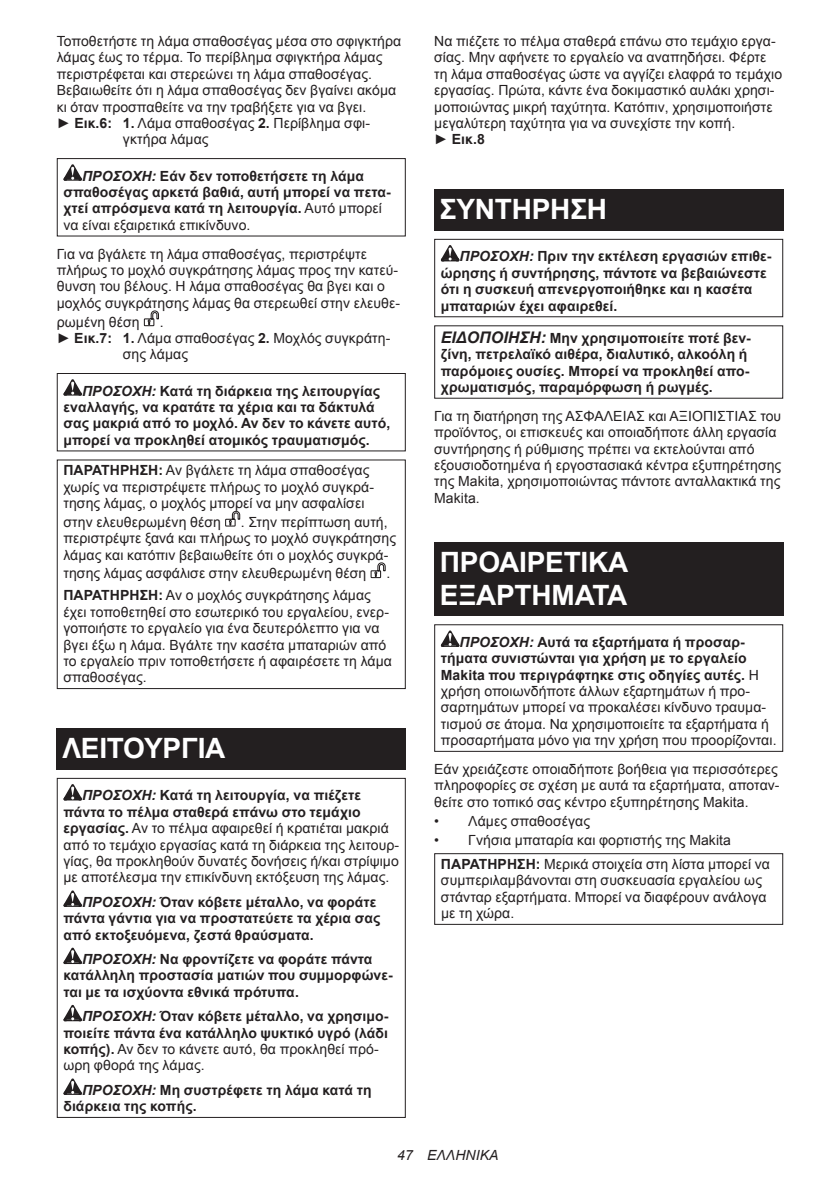
<style>
.page{position:relative;width:840px;height:1191px;background:#fff}
.page>*{position:absolute;margin:0;border:0;box-sizing:border-box;transform-origin:0 0}
.t1{font:700 28px/32.8px "Arial";letter-spacing:-.01em;color:#fff}
.t2{font:14px/16.4px "Arial";letter-spacing:.005em;color:#231f20}
.t3{font:700 14px/16.4px "Arial";letter-spacing:.005em;color:#231f20}
.t4{font:italic 14px "Arial";letter-spacing:.005em;color:#231f20}
.s1{font-weight:700}
.s2{font-style:italic}
.s3{font-weight:400}
.s4{font-weight:700;font-style:italic}
.s5{font-style:italic;font-size:16px}
</style>
<div class="page">
<svg style="left:63px;top:164px;width:19px;height:17px"></svg>
<div style="left:57px;top:158px;width:348px;height:78px;border:1px solid #231f20"></div>
<svg style="left:143px;top:310px;width:16px;height:16px"></svg>
<svg style="left:63px;top:379px;width:19px;height:16px"></svg>
<div style="left:57px;top:373px;width:348px;height:78px;border:1px solid #231f20"></div>
<svg style="left:225px;top:510px;width:15px;height:17px"></svg>
<svg style="left:370px;top:562px;width:16px;height:16px"></svg>
<div style="left:57px;top:459px;width:348px;height:230px;border:1px solid #231f20"></div>
<div style="left:57px;top:729px;width:348px;height:41px;background:#231f20"></div>
<svg style="left:63px;top:784px;width:19px;height:16px"></svg>
<svg style="left:63px;top:890px;width:19px;height:17px"></svg>
<svg style="left:63px;top:947px;width:19px;height:17px"></svg>
<svg style="left:63px;top:1005px;width:19px;height:16px"></svg>
<svg style="left:63px;top:1078px;width:19px;height:16px"></svg>
<div style="left:57px;top:778px;width:348px;height:340px;border:1px solid #231f20"></div>
<div style="left:434px;top:190px;width:348px;height:41px;background:#231f20"></div>
<svg style="left:440px;top:245px;width:19px;height:16px"></svg>
<div style="left:434px;top:239px;width:348px;height:78px;border:1px solid #231f20"></div>
<div style="left:434px;top:542px;width:348px;height:74px;background:#231f20"></div>
<svg style="left:440px;top:630px;width:19px;height:17px"></svg>
<div style="left:434px;top:624px;width:348px;height:128px;border:1px solid #231f20"></div>
<div style="left:434px;top:853px;width:348px;height:72px;border:1px solid #231f20"></div>
<p class="t2" style="left:57px;top:33px;width:346px">Τοποθετήστε τη λάμα σπαθοσέγας μέσα στο σφιγκτήρα</p>
<p class="t2" style="left:57px;top:49px;width:327px">λάμας έως το τέρμα. Το περίβλημα σφιγκτήρα λάμας</p>
<p class="t2" style="left:57px;top:66px;width:316px">περιστρέφεται και στερεώνει τη λάμα σπαθοσέγας.</p>
<p class="t2" style="left:57px;top:82px;width:341px">Βεβαιωθείτε ότι η λάμα σπαθοσέγας δεν βγαίνει ακόμα</p>
<p class="t2" style="left:57px;top:99px;width:311px">κι όταν προσπαθείτε να την τραβήξετε για να βγει.</p>
<p class="t2" style="left:57px;top:115px;width:314px">► <span class="s1">Εικ.6: 1.</span> Λάμα σπαθοσέγας <span class="s1">2.</span> Περίβλημα σφι-</p>
<p class="t2" style="left:123px;top:131px;width:87px">γκτήρα λάμας</p>
<p class="t3" style="left:63px;top:168px;width:328px;text-indent:19px"><span class="s2">ΠΡΟΣΟΧΗ:</span> Εάν δεν τοποθετήσετε τη λάμα σπαθοσέγας αρκετά βαθιά, αυτή μπορεί να πετα&shy;χτεί απρόσμενα κατά τη λειτουργία. <span class="s3">Αυτό μπορεί να είναι εξαιρετικά επικίνδυνο.</span></p>
<p class="t2" style="left:57px;top:246px;width:345px">Για να βγάλετε τη λάμα σπαθοσέγας, περιστρέψτε πλήρως το μοχλό συγκράτησης λάμας προς την κατεύ&shy;θυνση του βέλους. Η λάμα σπαθοσέγας θα βγει και ο μοχλός συγκράτησης λάμας θα στερεωθεί στην ελευθε-</p>
<p class="t2" style="left:57px;top:313px;width:84px">ρωμένη θέση</p>
<p class="t2" style="left:160px;top:313px;width:5px">.</p>
<p class="t2" style="left:57px;top:330px;width:335px">► <span class="s1">Εικ.7: 1.</span> Λάμα σπαθοσέγας <span class="s1">2.</span> Μοχλός συγκράτη-</p>
<p class="t2" style="left:123px;top:346px;width:67px">σης λάμας</p>
<p class="t3" style="left:63px;top:383px;width:328px;text-indent:19px"><span class="s2">ΠΡΟΣΟΧΗ:</span> Κατά τη διάρκεια της λειτουργίας εναλλαγής, να κρατάτε τα χέρια και τα δάκτυλά σας μακριά από το μοχλό. Αν δεν το κάνετε αυτό, μπορεί να προκληθεί ατομικός τραυματισμός.</p>
<p class="t2" style="left:63px;top:462px;width:312px"><span class="s1">ΠΑΡΑΤΗΡΗΣΗ:</span> Αν βγάλετε τη λάμα σπαθοσέγας χωρίς να περιστρέψετε πλήρως το μοχλό συγκρά&shy;τησης λάμας, ο μοχλός μπορεί να μην ασφαλίσει</p>
<p class="t2" style="left:63px;top:514px;width:159px">στην ελευθερωμένη θέση</p>
<p class="t2" style="left:63px;top:514px;width:334px;text-indent:177px">. Στην περίπτωση αυτή, περιστρέψτε ξανά και πλήρως το μοχλό συγκράτησης λάμας και κατόπιν βεβαιωθείτε ότι ο μοχλός συγκρά-</p>
<p class="t2" style="left:63px;top:565px;width:304px">τησης λάμας ασφάλισε στην ελευθερωμένη θέση</p>
<p class="t2" style="left:386px;top:565px;width:5px">.</p>
<p class="t2" style="left:63px;top:587px;width:330px"><span class="s1">ΠΑΡΑΤΗΡΗΣΗ:</span> Αν ο μοχλός συγκράτησης λάμας έχει τοποθετηθεί στο εσωτερικό του εργαλείου, ενερ&shy;γοποιήστε το εργαλείο για ένα δευτερόλεπτο για να βγει έξω η λάμα. Βγάλτε την κασέτα μπαταριών από το εργαλείο πριν τοποθετήσετε ή αφαιρέσετε τη λάμα σπαθοσέγας.</p>
<h1 class="t1" style="left:62px;top:733px;width:164px">ΛΕΙΤΟΥΡΓΙΑ</h1>
<p class="t2" style="left:63px;top:787px;width:337px;text-indent:19px"><span class="s4">ΠΡΟΣΟΧΗ:</span> <span class="s1">Κατά τη λειτουργία, να πιέζετε πάντα το πέλμα σταθερά επάνω στο τεμάχιο εργασίας.</span> Αν το πέλμα αφαιρεθεί ή κρατιέται μακριά από το τεμάχιο εργασίας κατά τη διάρκεια της λειτουρ&shy;γίας, θα προκληθούν δυνατές δονήσεις ή/και στρίψιμο με αποτέλεσμα την επικίνδυνη εκτόξευση της λάμας.</p>
<p class="t3" style="left:63px;top:894px;width:318px;text-indent:19px"><span class="s2">ΠΡΟΣΟΧΗ:</span> Όταν κόβετε μέταλλο, να φοράτε πάντα γάντια για να προστατεύετε τα χέρια σας από εκτοξευόμενα, ζεστά θραύσματα.</p>
<p class="t3" style="left:63px;top:951px;width:331px;text-indent:19px"><span class="s2">ΠΡΟΣΟΧΗ:</span> Να φροντίζετε να φοράτε πάντα κατάλληλη προστασία ματιών που συμμορφώνε&shy;ται με τα ισχύοντα εθνικά πρότυπα.</p>
<p class="t3" style="left:63px;top:1008px;width:326px;text-indent:19px"><span class="s2">ΠΡΟΣΟΧΗ:</span> Όταν κόβετε μέταλλο, να χρησιμο&shy;ποιείτε πάντα ένα κατάλληλο ψυκτικό υγρό (λάδι κοπής). <span class="s3">Αν δεν το κάνετε αυτό, θα προκληθεί πρό&shy;ωρη φθορά της λάμας.</span></p>
<p class="t3" style="left:63px;top:1082px;width:309px;text-indent:19px"><span class="s2">ΠΡΟΣΟΧΗ:</span> Μη συστρέφετε τη λάμα κατά τη διάρκεια της κοπής.</p>
<p class="t2" style="left:434px;top:33px;width:349px">Να πιέζετε το πέλμα σταθερά επάνω στο τεμάχιο εργα&shy;σίας. Μην αφήνετε το εργαλείο να αναπηδήσει. Φέρτε τη λάμα σπαθοσέγας ώστε να αγγίζει ελαφρά το τεμάχιο εργασίας. Πρώτα, κάντε ένα δοκιμαστικό αυλάκι χρησι&shy;μοποιώντας μικρή ταχύτητα. Κατόπιν, χρησιμοποιήστε μεγαλύτερη ταχύτητα για να συνεχίστε την κοπή.<br>► <span class="s1">Εικ.8</span></p>
<h1 class="t1" style="left:439px;top:194px;width:169px">ΣΥΝΤΗΡΗΣΗ</h1>
<p class="t3" style="left:440px;top:249px;width:332px;text-indent:19px"><span class="s2">ΠΡΟΣΟΧΗ:</span> Πριν την εκτέλεση εργασιών επιθε&shy;ώρησης ή συντήρησης, πάντοτε να βεβαιώνεστε ότι η συσκευή απενεργοποιήθηκε και η κασέτα μπαταριών έχει αφαιρεθεί.</p>
<p class="t3" style="left:440px;top:330px;width:311px"><span class="s5">ΕΙΔΟΠΟΙΗΣΗ:</span> Μην χρησιμοποιείτε ποτέ βεν&shy;ζίνη, πετρελαϊκό αιθέρα, διαλυτικό, αλκοόλη ή παρόμοιες ουσίες. Μπορεί να προκληθεί απο&shy;χρωματισμός, παραμόρφωση ή ρωγμές.</p>
<p class="t2" style="left:434px;top:408px;width:348px">Για τη διατήρηση της ΑΣΦΑΛΕΙΑΣ και ΑΞΙΟΠΙΣΤΙΑΣ του προϊόντος, οι επισκευές και οποιαδήποτε άλλη εργασία συντήρησης ή ρύθμισης πρέπει να εκτελούνται από εξουσιοδοτημένα ή εργοστασιακά κέντρα εξυπηρέτησης της Makita, χρησιμοποιώντας πάντοτε ανταλλακτικά της Makita.</p>
<h1 class="t1" style="left:439px;top:547px;width:190px">ΠΡΟΑΙΡΕΤΙΚΑ<br>ΕΞΑΡΤΗΜΑΤΑ</h1>
<p class="t2" style="left:440px;top:634px;width:337px;text-indent:19px"><span class="s4">ΠΡΟΣΟΧΗ:</span> <span class="s1">Αυτά τα εξαρτήματα ή προσαρ&shy;τήματα συνιστώνται για χρήση με το εργαλείο Makita που περιγράφτηκε στις οδηγίες αυτές.</span> Η χρήση οποιωνδήποτε άλλων εξαρτημάτων ή προ&shy;σαρτημάτων μπορεί να προκαλέσει κίνδυνο τραυμα&shy;τισμού σε άτομα. Να χρησιμοποιείτε τα εξαρτήματα ή προσαρτήματα μόνο για την χρήση που προορίζονται.</p>
<p class="t2" style="left:434px;top:761px;width:347px;text-align:justify">Εάν χρειάζεστε οποιαδήποτε βοήθεια για περισσότερες πληροφορίες σε σχέση με αυτά τα εξαρτήματα, αποταν&shy;θείτε στο τοπικό σας κέντρο εξυπηρέτησης Makita.</p>
<p class="t2" style="left:434px;top:813px;width:157px">• Λάμες σπαθοσέγας</p>
<p class="t2" style="left:440px;top:828px;width:330px;line-height:23.8px;text-indent:-7px">• Γνήσια μπαταρία και φορτιστής της Makita<br><span class="s1">ΠΑΡΑΤΗΡΗΣΗ:</span> Μερικά στοιχεία στη λίστα μπορεί να</p>
<p class="t2" style="left:440px;top:872px;width:327px">συμπεριλαμβάνονται στη συσκευασία εργαλείου ως στάνταρ εξαρτήματα. Μπορεί να διαφέρουν ανάλογα με τη χώρα.</p>
<p class="t4" style="left:397px;top:1146px;width:103px">47 ΕΛΛΗΝΙΚΑ</p>
</div>
